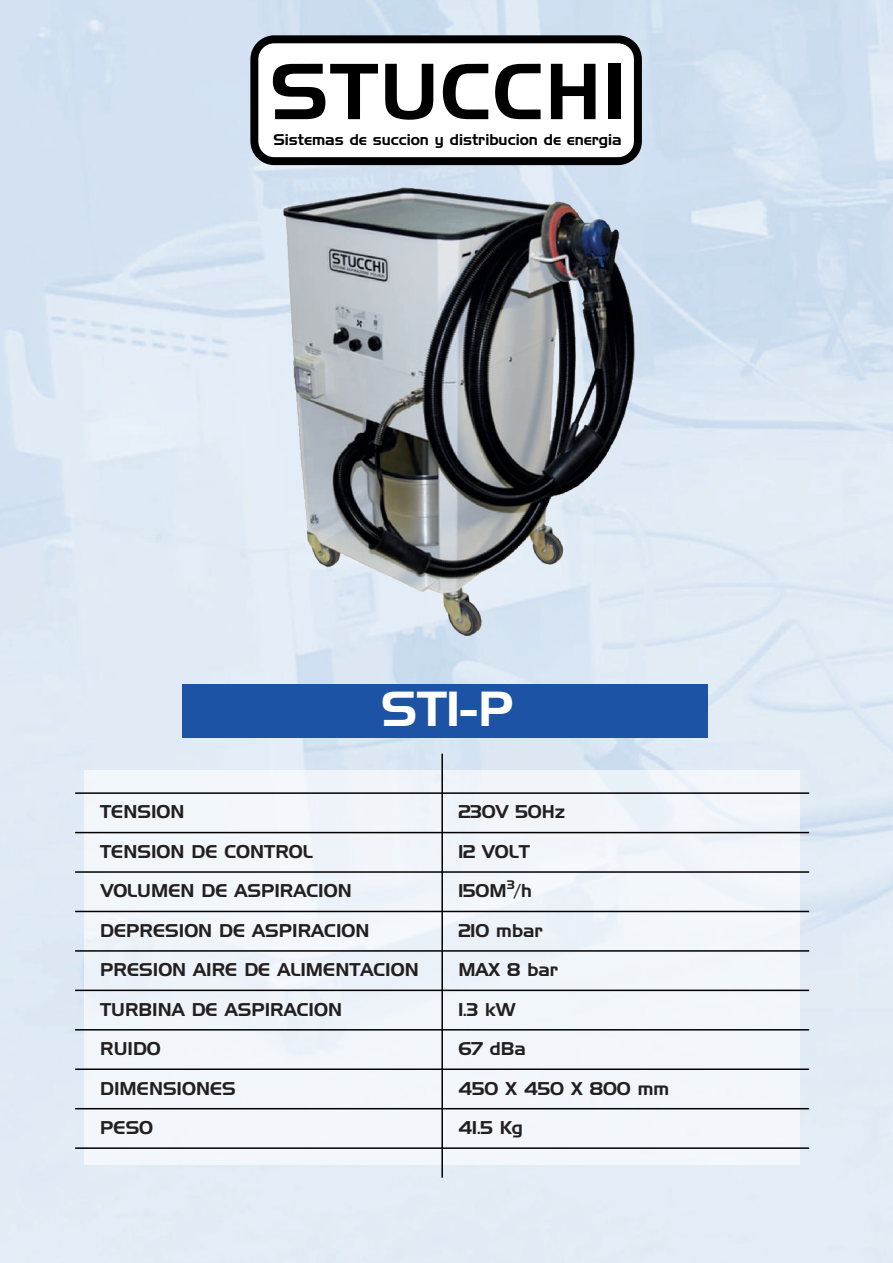
<style>
.page{position:relative;width:893px;height:1263px;background:#fff}
.page>*{position:absolute;margin:0;border:0;box-sizing:border-box;transform-origin:0 0}
.t1{font:47.85px "Handel Gothic";color:#fff}
.t2{font:18px/39.5px "Handel Gothic";color:#231f20}
.t3{font:15.15px "Handel Gothic";color:#000001}
.t4{font:12.15px "Handel Gothic";color:#231f20}
</style>
<div class="page">
<img style="left:0;top:0;width:893px;height:1263px">
<div style="left:84px;top:770px;width:715px;height:395px;background:#f2f6fb"></div>
<div style="left:183px;top:684px;width:525px;height:54px;background:#1c53a4"></div>
<hr style="left:75px;top:792px;width:734px;height:2px;background:#000001">
<hr style="left:75px;top:832px;width:734px;height:1px;background:#000001">
<hr style="left:75px;top:871px;width:734px;height:2px;background:#000001">
<hr style="left:75px;top:911px;width:734px;height:1px;background:#000001">
<hr style="left:75px;top:950px;width:734px;height:2px;background:#000001">
<hr style="left:75px;top:989px;width:734px;height:2px;background:#000001">
<hr style="left:75px;top:1029px;width:734px;height:1px;background:#000001">
<hr style="left:75px;top:1068px;width:734px;height:2px;background:#000001">
<hr style="left:75px;top:1108px;width:734px;height:1px;background:#000001">
<hr style="left:75px;top:1147px;width:734px;height:2px;background:#000001">
<hr style="left:441px;top:754px;width:2px;height:424px;background:#000001">
<img style="left:283px;top:188px;width:351px;height:447px">
<div style="left:250px;top:35px;width:392px;height:130px;background:#000001;border-radius:24px"></div>
<div style="left:258px;top:43px;width:376px;height:114px;background:#fff;border-radius:16px"></div>
<div style="left:609px;top:64px;width:12px;height:55px;background:#000001"></div>
<svg style="left:551px;top:64px;width:44px;height:55px"></svg>
<svg style="left:495px;top:64px;width:46px;height:55px"></svg>
<svg style="left:443px;top:64px;width:45px;height:55px"></svg>
<svg style="left:385px;top:64px;width:48px;height:56px"></svg>
<svg style="left:273px;top:64px;width:105px;height:55px"></svg>
<p class="t3" style="left:273px;top:133px;width:350px">Sistemas de succion y distribucion de energia</p>
<h1 class="t1" style="left:381px;top:687px;width:134px">ST1-P</h1>
<p class="t2" style="left:100px;top:793px;width:320px">TENSION<br>TENSION DE CONTROL<br>VOLUMEN DE ASPIRACION<br>DEPRESION DE ASPIRACION<br>PRESION AIRE DE ALIMENTACION<br>TURBINA DE ASPIRACION<br>RUIDO<br>DIMENSIONES<br>PESO</p>
<p class="t2" style="left:458px;top:793px;width:108px">230V 50Hz<br>12 VOLT<br>150M /h</p>
<p class="t4" style="left:507px;top:879px;width:9px">3</p>
<p class="t2" style="left:458px;top:912px;width:213px">210 mbar<br>MAX 8 bar<br>1.3 kW<br>67 dBa<br>450 X 450 X 800 mm<br>41.5 Kg</p>
</div>
